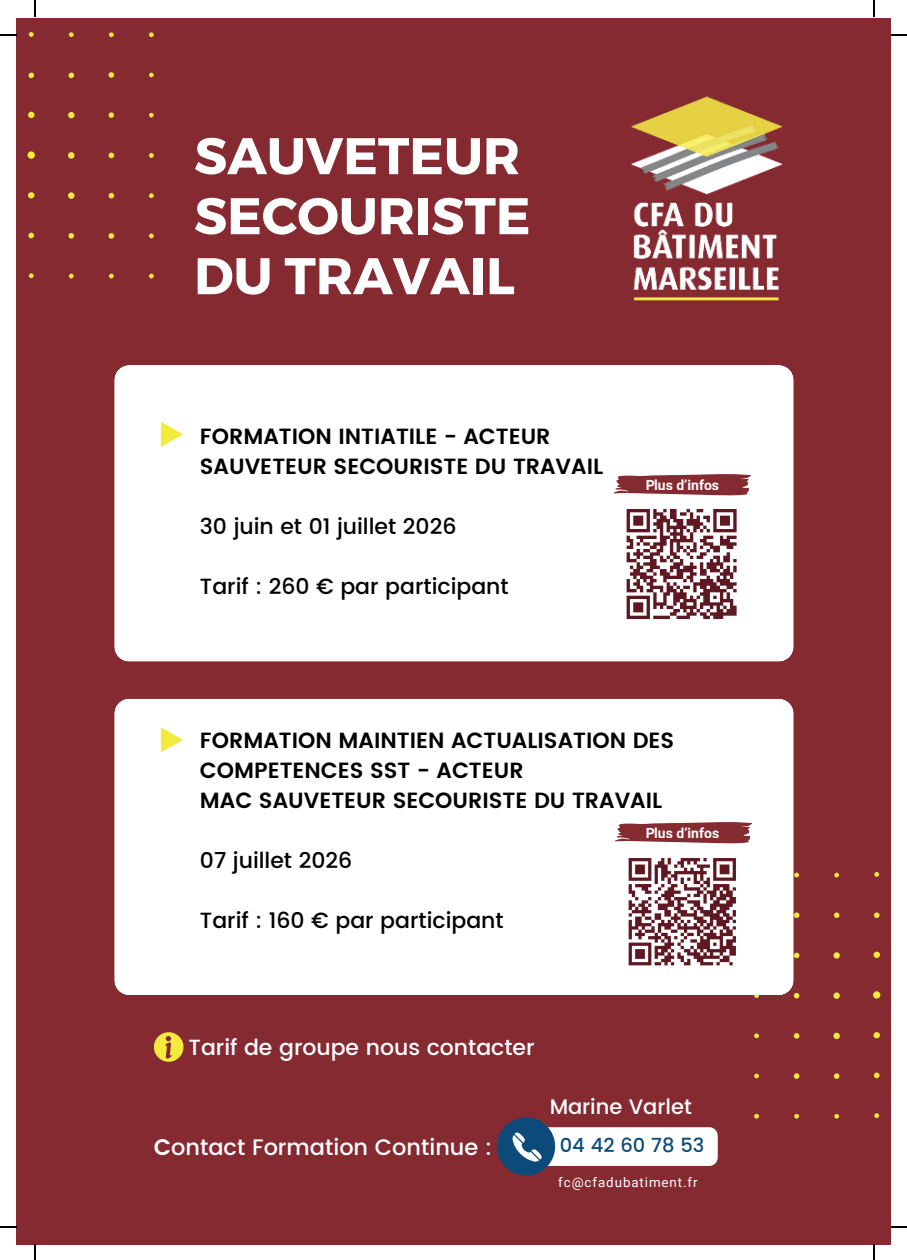
<style>
.page{position:relative;width:907px;height:1260px;background:#fff}
.page>*{position:absolute;margin:0;border:0;box-sizing:border-box;transform-origin:0 0}
.t1{font:700 51.4px/60px "Montserrat";color:#fff}
.t2{font:500 22.4px "Poppins";color:#fff}
.t3{font:600 22px/30px "Poppins";color:#000}
.t4{font:500 22px "Poppins";color:#000}
.t5{font:500 22px "Poppins";color:#fff}
.t6{font:500 21px "Poppins";color:#fff}
.t7{font:500 19.4px "Poppins";color:#0c4b79}
.t8{font:700 14px "Roboto";color:#fff}
.t9{font:13.4px "Roboto";letter-spacing:.07em;color:#fff}
.s1{font-weight:600}
</style>
<div class="page">
<div style="left:17px;top:18px;width:873px;height:1226px;background:#862a32"></div>
<div style="left:114px;top:365px;width:679px;height:296px;background:#fff"></div>
<svg style="left:754px;top:871px;width:137px;height:246px"></svg>
<div style="left:114px;top:698px;width:679px;height:297px;background:#fff"></div>
<div style="left:502px;top:1126px;width:215px;height:39px;background:#fff;border-radius:9px"></div>
<svg style="left:497px;top:1117px;width:58px;height:58px"></svg>
<svg style="left:154px;top:1032px;width:29px;height:29px"></svg>
<img style="left:631px;top:96px;width:152px;height:205px">
<div style="left:620px;top:502px;width:123px;height:123px;background:#fff"></div>
<svg style="left:613px;top:464px;width:180px;height:156px"></svg>
<svg style="left:160px;top:421px;width:23px;height:26px"></svg>
<svg style="left:160px;top:726px;width:23px;height:27px"></svg>
<svg style="left:614px;top:821px;width:138px;height:22px"></svg>
<div style="left:622px;top:851px;width:120px;height:120px;background:#fff"></div>
<svg style="left:628px;top:858px;width:108px;height:108px"></svg>
<svg style="left:35px;top:0;width:1px;height:16px"></svg>
<svg style="left:0;top:32px;width:154px;height:246px"></svg>
<svg style="left:873px;top:0;width:2px;height:16px"></svg>
<svg style="left:891px;top:34px;width:16px;height:2px"></svg>
<svg style="left:35px;top:1244px;width:1px;height:15px"></svg>
<svg style="left:0;top:1226px;width:17px;height:1px"></svg>
<svg style="left:873px;top:1244px;width:2px;height:15px"></svg>
<svg style="left:891px;top:1226px;width:16px;height:1px"></svg>
<h1 class="t1" style="left:194px;top:127px;width:338px">SAUVETEUR<br>SECOURISTE<br>DU TRAVAIL</h1>
<p class="t3" style="left:200px;top:422px;width:405px">FORMATION INTIATILE - ACTEUR<br>SAUVETEUR SECOURISTE DU TRAVAIL</p>
<p class="t4" style="left:200px;top:510px;width:258px">30 juin et 01 juillet 2026</p>
<p class="t4" style="left:200px;top:570px;width:310px">Tarif : 260 € par participant</p>
<p class="t8" style="left:645px;top:474px;width:75px">Plus d’infos</p>
<p class="t3" style="left:200px;top:726px;width:476px">FORMATION MAINTIEN ACTUALISATION DES<br>COMPETENCES SST - ACTEUR<br>MAC SAUVETEUR SECOURISTE DU TRAVAIL</p>
<p class="t4" style="left:200px;top:844px;width:154px">07 juillet 2026</p>
<p class="t4" style="left:200px;top:904px;width:305px">Tarif : 160 € par participant</p>
<p class="t8" style="left:645px;top:822px;width:75px">Plus d’infos</p>
<p class="t5" style="left:189px;top:1030px;width:347px">Tarif de groupe nous contacter</p>
<p class="t6" style="left:549px;top:1091px;width:144px">Marine Varlet</p>
<p class="t2" style="left:154px;top:1130px;width:339px"><span class="s1">C</span>ontact Formation Continue :</p>
<p class="t7" style="left:559px;top:1130px;width:146px">04 42 60 78 53</p>
<p class="t9" style="left:558px;top:1172px;width:141px">fc@cfadubatiment.fr</p>
</div>
